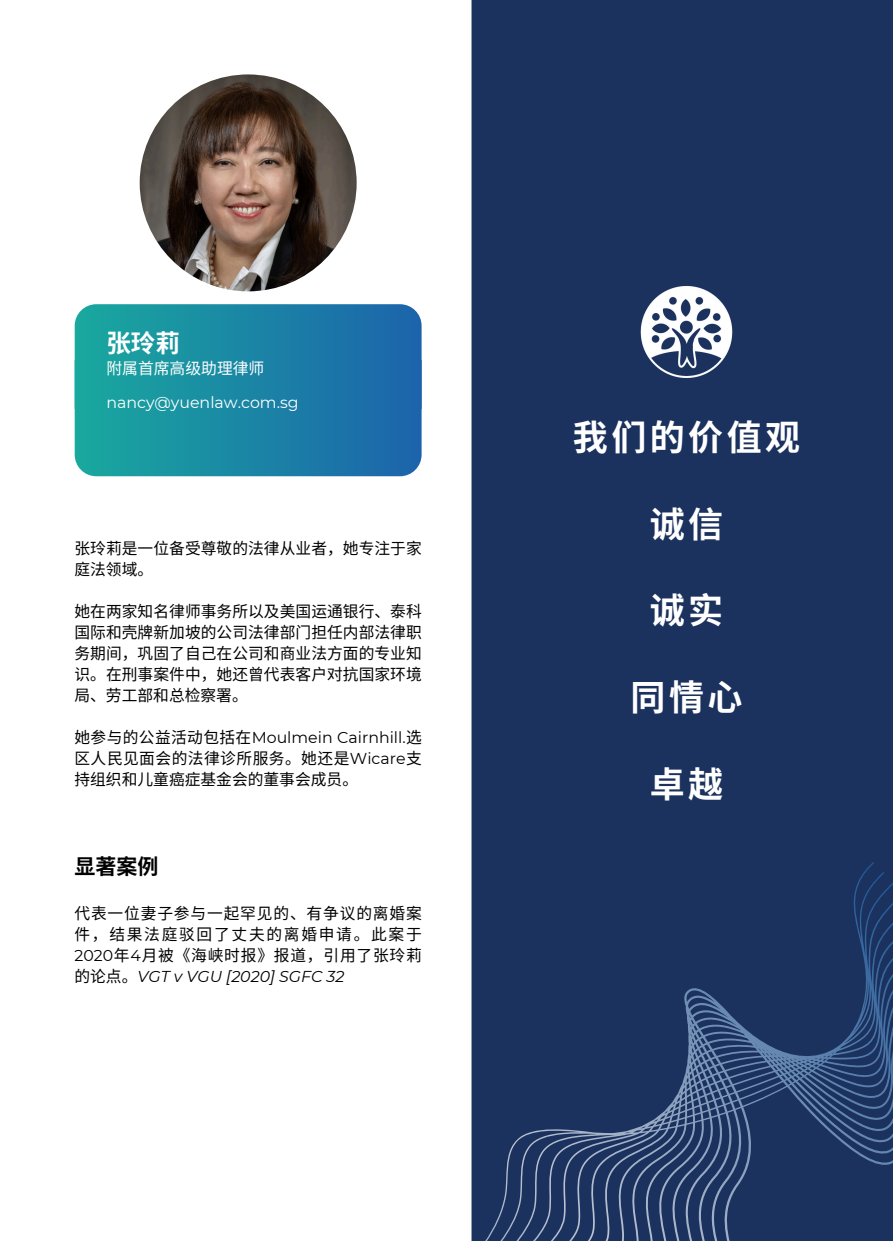
<style>
.page{position:relative;width:893px;height:1241px;background:#fff}
.page>*{position:absolute;margin:0;border:0;box-sizing:border-box;transform-origin:0 0}
.t1{font:700 35px "Noto Sans CJ Ksc";letter-spacing:.1em;color:#fff}
.t2{font:700 24.5px "Noto Sans CJ Ksc";color:#fff}
.t3{font:700 21px "Noto Sans CJ Ksc";color:#000}
.t4{font:15.75px/21px "Noto Sans CJ Ksc";color:#000;text-align:justify}
.t5{font:15.75px "Montserrat";color:#fff}
.t6{font:15.75px "Noto Sans CJ Ksc";color:#fff}
.s1{font-family:"Montserrat"}
.s2{font-family:"Montserrat";font-style:italic}
</style>
<div class="page">
<div style="left:471px;top:0;width:421px;height:822px;background:#1b315e"></div>
<svg style="left:75px;top:304px;width:346px;height:172px;background:#1c86a5"></svg>
<img style="left:140px;top:74px;width:216px;height:217px;border-radius:50%">
<svg style="left:471px;top:822px;width:421px;height:418px;background:#223965"></svg>
<img style="left:601px;top:246px;width:170px;height:171px">
<p class="t2" style="left:106px;top:323px;width:75px">张玲莉</p>
<p class="t6" style="left:106px;top:356px;width:159px">附属首席高级助理律师</p>
<p class="t5" style="left:106px;top:392px;width:194px">nancy@yuenlaw.com.sg</p>
<p class="t4" style="left:74px;top:536px;width:349px">张玲莉是一位备受尊敬的法律从业者，她专注于家庭法领域。</p>
<p class="t4" style="left:74px;top:599px;width:349px">她在两家知名律师事务所以及美国运通银行、泰科国际和壳牌新加坡的公司法律部门担任内部法律职务期间，巩固了自己在公司和商业法方面的专业知识。在刑事案件中，她还曾代表客户对抗国家环境局、劳工部和总检察署。</p>
<p class="t4" style="left:74px;top:725px;width:349px">她参与的公益活动包括在<span class="s1">Moulmein Cairnhill.</span>选区人民见面会的法律诊所服务。她还是<span class="s1">Wicare</span>支持组织和儿童癌症基金会的董事会成员。</p>
<p class="t3" style="left:74px;top:849px;width:85px">显著案例</p>
<p class="t4" style="left:74px;top:901px;width:349px">代表一位妻子参与一起罕见的、有争议的离婚案件，结果法庭驳回了丈夫的离婚申请。此案于<span class="s1">2020</span>年<span class="s1">4</span>月被《海峡时报》报道，引用了张玲莉的论点。<span class="s2">VGT v VGU [2020] SGFC 32</span></p>
<p class="t1" style="left:573px;top:409px;width:229px">我们的价值观</p>
<p class="t1" style="left:649px;top:496px;width:75px">诚信</p>
<p class="t1" style="left:649px;top:582px;width:75px">诚实</p>
<p class="t1" style="left:630px;top:669px;width:111px">同情心</p>
<p class="t1" style="left:649px;top:756px;width:75px">卓越</p>
</div>
